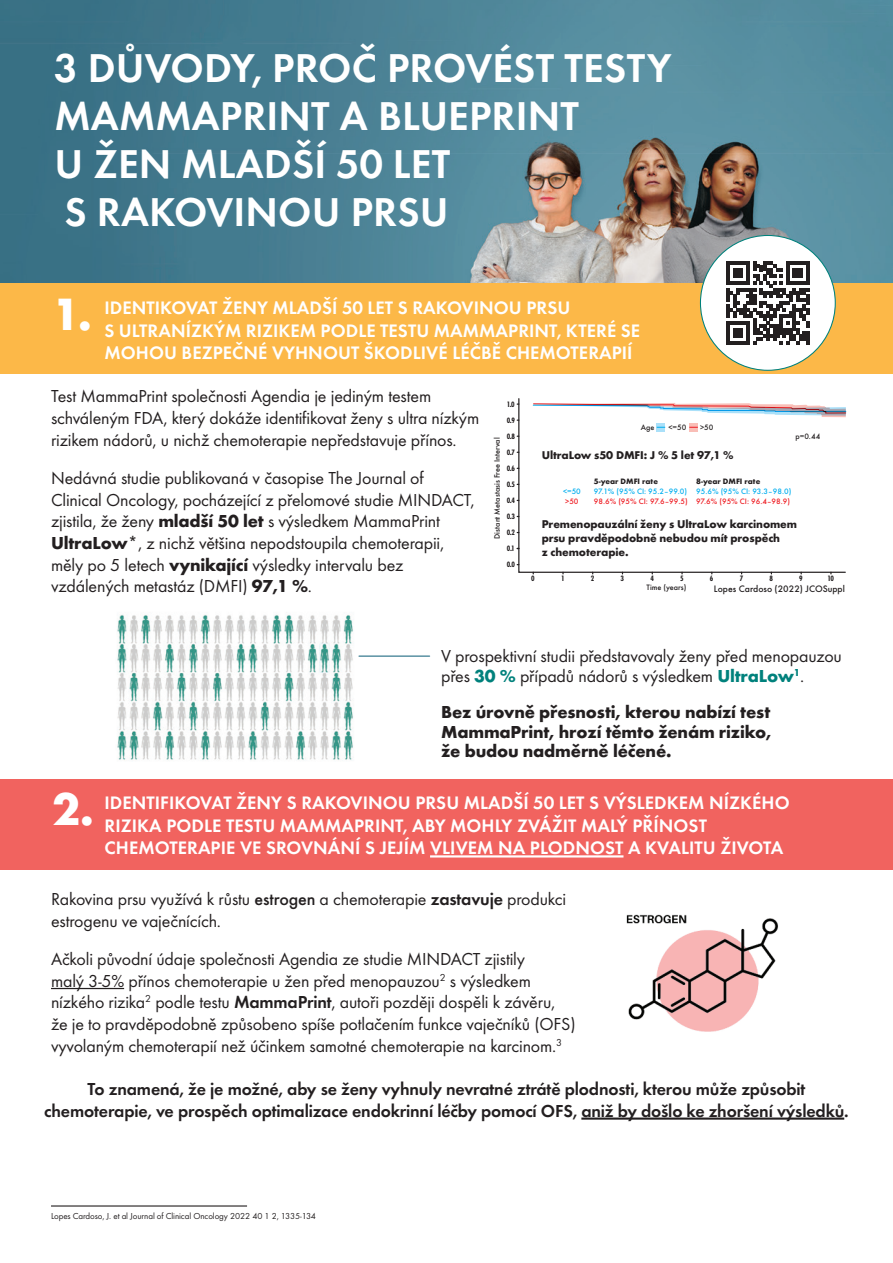
<style>
.page{position:relative;width:893px;height:1263px;background:#fff}
.page>*{position:absolute;margin:0;border:0;box-sizing:border-box;transform-origin:0 0}
.t1{font:700 46.95px "Futura TOT";color:#fff}
.t2{font:600 41.7px/48px "Futura TOT";letter-spacing:.005em;color:#fff}
.t3{font:600 18.75px/22.5px "Futura TOT";letter-spacing:.005em;color:#fff}
.t4{font:18px/21.6px "Futura TOT";letter-spacing:-.01em;color:#231f20}
.t5{font:600 18px/21.6px "Futura TOT";letter-spacing:-.01em;color:#231f20;text-align:center}
.t6{font:700 18px/19.5px "Futura TOT";letter-spacing:-.01em;color:#231f20;text-align:justify}
.t7{font:700 11.7px/14.1px "Futura TOT";letter-spacing:-.01em;color:#231f20}
.t8{font:500 9.75px "Futura TOT";color:#231f20}
.t9{font:9px "Futura TOT";letter-spacing:-.01em;color:#231f20}
.t10{font:500 8.1px "Futura TOT";color:#231f20}
.t11{font:500 8.1px "Futura TOT";color:#00aeef}
.t12{font:500 8.1px "Futura TOT";color:#ee1d23}
.t13{font:700 condensed 8.1px "Futura TOT";color:#231f20}
.t14{font:700 8.1px "Futura TOT";color:#231f20}
.s1{font-weight:700}
.s2{font-weight:700;color:#00817c}
.s3{font-weight:500}
.s4{font-weight:600}
</style>
<div class="page">
<div style="left:0;top:779px;width:893px;height:91px;background:#f1635f"></div>
<img style="left:0;top:0;width:893px;height:284px">
<hr style="left:430px;top:855px;width:193px;height:2px;background:#fff">
<hr style="left:51px;top:988px;width:73px;height:1px;background:#231f20">
<hr style="left:581px;top:1117px;width:263px;height:3px;background:#231f20">
<svg style="left:518px;top:398px;width:328px;height:175px"></svg>
<svg style="left:657px;top:423px;width:8px;height:8px"></svg>
<svg style="left:689px;top:423px;width:9px;height:8px"></svg>
<svg style="left:533px;top:403px;width:313px;height:14px"></svg>
<img style="left:117px;top:614px;width:242px;height:147px">
<img style="left:626px;top:914px;width:152px;height:118px">
<hr style="left:51px;top:1205px;width:196px;height:1px;background:#231f20">
<div style="left:0;top:284px;width:893px;height:90px;background:#fcb848"></div>
<div style="left:700px;top:235px;width:135px;height:135px;background:#fff;border-radius:50%"></div>
<svg style="left:726px;top:261px;width:83px;height:83px"></svg>
<hr style="left:359px;top:655px;width:70px;height:2px;background:#5a92a3">
<h2 class="t2" style="left:54px;top:44px;width:619px">3 DŮVODY, PROČ PROVÉST TESTY<br>MAMMAPRINT A BLUEPRINT<br>U ŽEN MLADŠÍ 50 LET<br>S RAKOVINOU PRSU</h2>
<h1 class="t1" style="left:52px;top:285px;width:42px">1.</h1>
<p class="t3" style="left:105px;top:296px;width:537px">IDENTIKOVAT ŽENY MLADŠÍ 50 LET S RAKOVINOU PRSU<br>S ULTRANÍZKÝM RIZIKEM PODLE TESTU MAMMAPRINT, KTERÉ SE<br>MOHOU BEZPEČNÉ VYHNOUT ŠKODLIVÉ LÉČBĚ CHEMOTERAPIÍ</p>
<p class="t4" style="left:51px;top:385px;width:430px">Test MammaPrint společnosti Agendia je jediným testem schváleným FDA, který dokáže identifikovat ženy s ultra nízkým rizikem nádorů, u nichž chemoterapie nepředstavuje přínos.</p>
<p class="t4" style="left:51px;top:467px;width:425px">Nedávná studie publikovaná v časopise The Journal of Clinical Oncology, pocházející z přelomové studie MINDACT, zjistila, že ženy <span class="s1">mladší 50 let</span> s výsledkem MammaPrint <span class="s1">UltraLow*</span>, z nichž většina nepodstoupila chemoterapii, měly po 5 letech <span class="s1">vynikající</span> výsledky intervalu bez vzdálených metastáz (DMFI) <span class="s1">97,1 %</span>.</p>
<p class="t13" style="left:507px;top:399px;width:9px">1.0</p>
<p class="t13" style="left:507px;top:415px;width:10px">0.9</p>
<p class="t13" style="left:507px;top:431px;width:10px">0.8</p>
<p class="t10" style="left:492px;top:539px;width:103px;rotate:-90deg">Distant Metastasis Free Interval</p>
<p class="t13" style="left:507px;top:447px;width:10px">0.7</p>
<p class="t13" style="left:507px;top:463px;width:10px">0.6</p>
<p class="t13" style="left:507px;top:479px;width:10px">0.5</p>
<p class="t13" style="left:507px;top:496px;width:10px">0.4</p>
<p class="t13" style="left:507px;top:512px;width:10px">0.3</p>
<p class="t13" style="left:507px;top:528px;width:10px">0.2</p>
<p class="t13" style="left:507px;top:544px;width:9px">0.1</p>
<p class="t13" style="left:507px;top:560px;width:10px">0.0</p>
<p class="t10" style="left:641px;top:422px;width:15px">Age</p>
<p class="t10" style="left:668px;top:422px;width:19px">&lt;=50</p>
<p class="t10" style="left:700px;top:422px;width:15px">&gt;50</p>
<p class="t7" style="left:542px;top:447px;width:194px">UltraLow s50 DMFI: J % 5 let 97,1 %</p>
<p class="t14" style="left:594px;top:476px;width:66px">5-year DMFI rate</p>
<p class="t14" style="left:696px;top:476px;width:66px">8-year DMFI rate</p>
<p class="t10" style="left:795px;top:431px;width:26px">p=0.44</p>
<p class="t11" style="left:563px;top:487px;width:19px">&lt;=50</p>
<p class="t11" style="left:594px;top:487px;width:199px">97.1% (95% CI: 95.2–99.0) 95.6% (95% CI: 93.3–98.0)</p>
<p class="t12" style="left:565px;top:497px;width:15px">&gt;50</p>
<p class="t12" style="left:594px;top:497px;width:198px">98.6% (95% CI: 97.6–99.5) 97.6% (95% CI: 96.4–98.9)</p>
<p class="t7" style="left:542px;top:517px;width:257px">Premenopauzální ženy s UltraLow karcinomem prsu pravděpodobně nebudou mít prospěch<br>z chemoterapie.</p>
<p class="t13" style="left:531px;top:574px;width:5px">0</p>
<p class="t13" style="left:561px;top:574px;width:5px">1</p>
<p class="t13" style="left:591px;top:574px;width:5px">2</p>
<p class="t13" style="left:621px;top:574px;width:5px">3</p>
<p class="t13" style="left:650px;top:574px;width:5px">4</p>
<p class="t13" style="left:680px;top:574px;width:5px">5</p>
<p class="t13" style="left:710px;top:574px;width:5px">6</p>
<p class="t13" style="left:740px;top:574px;width:5px">7</p>
<p class="t13" style="left:769px;top:574px;width:5px">8</p>
<p class="t13" style="left:799px;top:574px;width:5px">9</p>
<p class="t13" style="left:828px;top:574px;width:8px">10</p>
<p class="t10" style="left:647px;top:583px;width:41px">Time (years)</p>
<p class="t8" style="left:714px;top:583px;width:132px">Lopes Cardoso (2022) JCOSuppl</p>
<p class="t4" style="left:441px;top:646px;width:402px;line-height:19.5px">V prospektivní studii představovaly ženy před menopauzou přes <span class="s2">30 %</span> případů nádorů s výsledkem <span class="s2">UltraLow</span><sup>1</sup>.</p>
<p class="t6" style="left:441px;top:702px;width:332px">Bez úrovně přesnosti, kterou nabízí test MammaPrint, hrozí těmto ženám riziko, že budou nadměrně léčené.</p>
<h1 class="t1" style="left:52px;top:781px;width:43px">2.</h1>
<p class="t3" style="left:105px;top:792px;width:687px">IDENTIFIKOVAT ŽENY S RAKOVINOU PRSU MLADŠÍ 50 LET S VÝSLEDKEM NÍZKÉHO<br>RIZIKA PODLE TESTU MAMMAPRINT, ABY MOHLY ZVÁŽIT MALÝ PŘÍNOST<br>CHEMOTERAPIE VE SROVNÁNÍ S JEJÍM VLIVEM NA PLODNOST A KVALITU ŽIVOTA</p>
<p class="t4" style="left:51px;top:888px;width:517px">Rakovina prsu využívá k růstu <span class="s3">estrogen</span> a chemoterapie <span class="s4">zastavuje</span> produkci estrogenu ve vaječnících.</p>
<p class="t4" style="left:51px;top:948px;width:526px">Ačkoli původní údaje společnosti Agendia ze studie MINDACT zjistily<br>malý 3-5% přínos chemoterapie u žen před menopauzou<sup>2</sup> s výsledkem nízkého rizika<sup>2</sup> podle testu <span class="s4">MammaPrint</span>, autoři později dospěli k závěru, že je to pravděpodobně způsobeno spíše potlačením funkce vaječníků (OFS) vyvolaným chemoterapií než účinkem samotné chemoterapie na karcinom.<sup>3</sup></p>
<p class="t5" style="left:44px;top:1078px;width:806px">To znamená, že je možné, aby se ženy vyhnuly nevratné ztrátě plodnosti, kterou může způsobit chemoterapie, ve prospěch optimalizace endokrinní léčby pomocí OFS, aniž by došlo ke zhoršení výsledků.</p>
<p class="t9" style="left:51px;top:1210px;width:266px">Lopes Cardoso, J. et al Journal of Clinical Oncology 2022 40 1 2, 1335-134</p>
</div>
